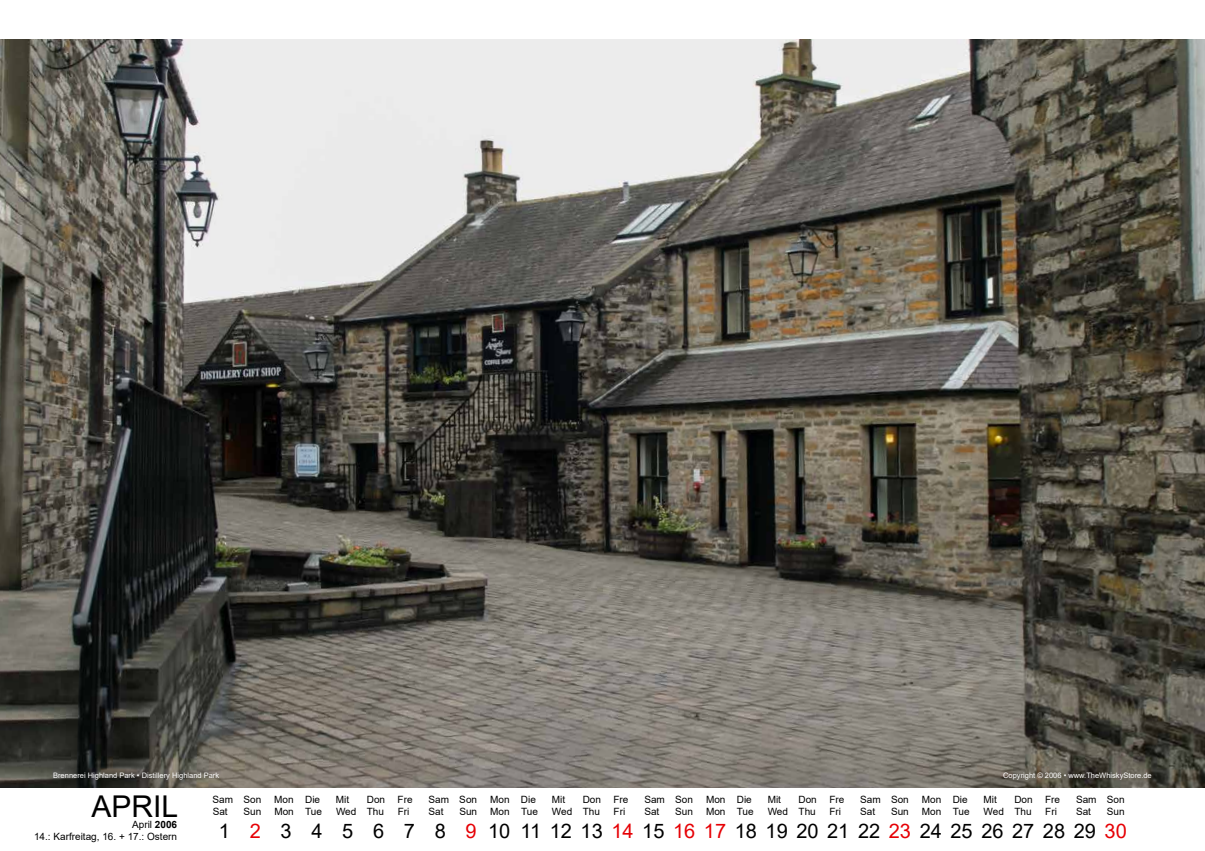
<style>
.page{position:relative;width:1205px;height:851px;background:#fff}
.page>*{position:absolute;margin:0;border:0;box-sizing:border-box;transform-origin:0 0}
.t1{font:30px "Arial";color:#000}
.t2{font:20px "Arial";color:#000}
.t3{font:10px/12px "Arial";color:#000;text-align:right}
.t4{font:7.5px "Arial";color:#fff}
.s1{color:#e60005}
.s2{font-weight:700}
</style>
<div class="page">
<img style="left:0;top:39px;width:1205px;height:748px">
<p class="t4" style="left:53px;top:770px;width:168px">Brennerei Highland Park • Distillery Highland Park</p>
<p class="t4" style="left:1003px;top:770px;width:150px">Copyright © 2006 • www.TheWhiskyStore.de</p>
<h1 class="t1" style="left:92px;top:785px;width:88px">APRIL</h1>
<p class="t3" style="left:213px;top:793px;width:50px">Sam Son</p>
<p class="t3" style="left:274px;top:793px;width:47px">Mon Die</p>
<p class="t3" style="left:336px;top:793px;width:15px">Mit</p>
<p class="t3" style="left:367px;top:793px;width:47px">Don Fre</p>
<p class="t3" style="left:428px;top:793px;width:50px">Sam Son</p>
<p class="t3" style="left:490px;top:793px;width:47px">Mon Die</p>
<p class="t3" style="left:552px;top:793px;width:15px">Mit</p>
<p class="t3" style="left:583px;top:793px;width:47px">Don Fre</p>
<p class="t3" style="left:644px;top:793px;width:50px">Sam Son</p>
<p class="t3" style="left:706px;top:793px;width:47px">Mon Die</p>
<p class="t3" style="left:768px;top:793px;width:15px">Mit</p>
<p class="t3" style="left:798px;top:793px;width:47px">Don Fre</p>
<p class="t3" style="left:860px;top:793px;width:50px">Sam Son</p>
<p class="t3" style="left:922px;top:793px;width:47px">Mon Die</p>
<p class="t3" style="left:983px;top:793px;width:15px">Mit</p>
<p class="t3" style="left:1014px;top:793px;width:47px">Don Fre</p>
<p class="t3" style="left:1076px;top:793px;width:50px">Sam Son</p>
<p class="t3" style="left:213px;top:805px;width:17px">Sat</p>
<p class="t3" style="left:243px;top:805px;width:19px">Sun</p>
<p class="t3" style="left:274px;top:805px;width:49px">Mon Tue</p>
<p class="t3" style="left:336px;top:805px;width:50px">Wed Thu</p>
<p class="t3" style="left:398px;top:805px;width:13px">Fri</p>
<p class="t3" style="left:428px;top:805px;width:17px">Sat</p>
<p class="t3" style="left:459px;top:805px;width:19px">Sun</p>
<p class="t3" style="left:490px;top:805px;width:49px">Mon Tue</p>
<p class="t3" style="left:552px;top:805px;width:50px">Wed Thu</p>
<p class="t3" style="left:613px;top:805px;width:13px">Fri</p>
<p class="t3" style="left:644px;top:805px;width:17px">Sat</p>
<p class="t3" style="left:675px;top:805px;width:19px">Sun</p>
<p class="t3" style="left:706px;top:805px;width:49px">Mon Tue</p>
<p class="t3" style="left:768px;top:805px;width:50px">Wed Thu</p>
<p class="t3" style="left:829px;top:805px;width:13px">Fri</p>
<p class="t3" style="left:860px;top:805px;width:17px">Sat</p>
<p class="t3" style="left:891px;top:805px;width:19px">Sun</p>
<p class="t3" style="left:922px;top:805px;width:49px">Mon Tue</p>
<p class="t3" style="left:983px;top:805px;width:50px">Wed Thu</p>
<p class="t3" style="left:1045px;top:805px;width:13px">Fri</p>
<p class="t3" style="left:1076px;top:805px;width:17px">Sat</p>
<p class="t3" style="left:1107px;top:805px;width:19px">Sun</p>
<h2 class="t2" style="left:219px;top:816px;width:909px">1 <span class="s1">2</span> 3 4 5 6 7 8 <span class="s1">9</span> 10111213<span class="s1">14</span>15<span class="s1">1617</span>1819202122<span class="s1">23</span>242526272829<span class="s1">30</span></h2>
<p class="t3" style="left:34px;top:818px;width:145px">April <span class="s2">2006<br></span>14.: Karfreitag, 16. + 17.: Ostern</p>
</div>
